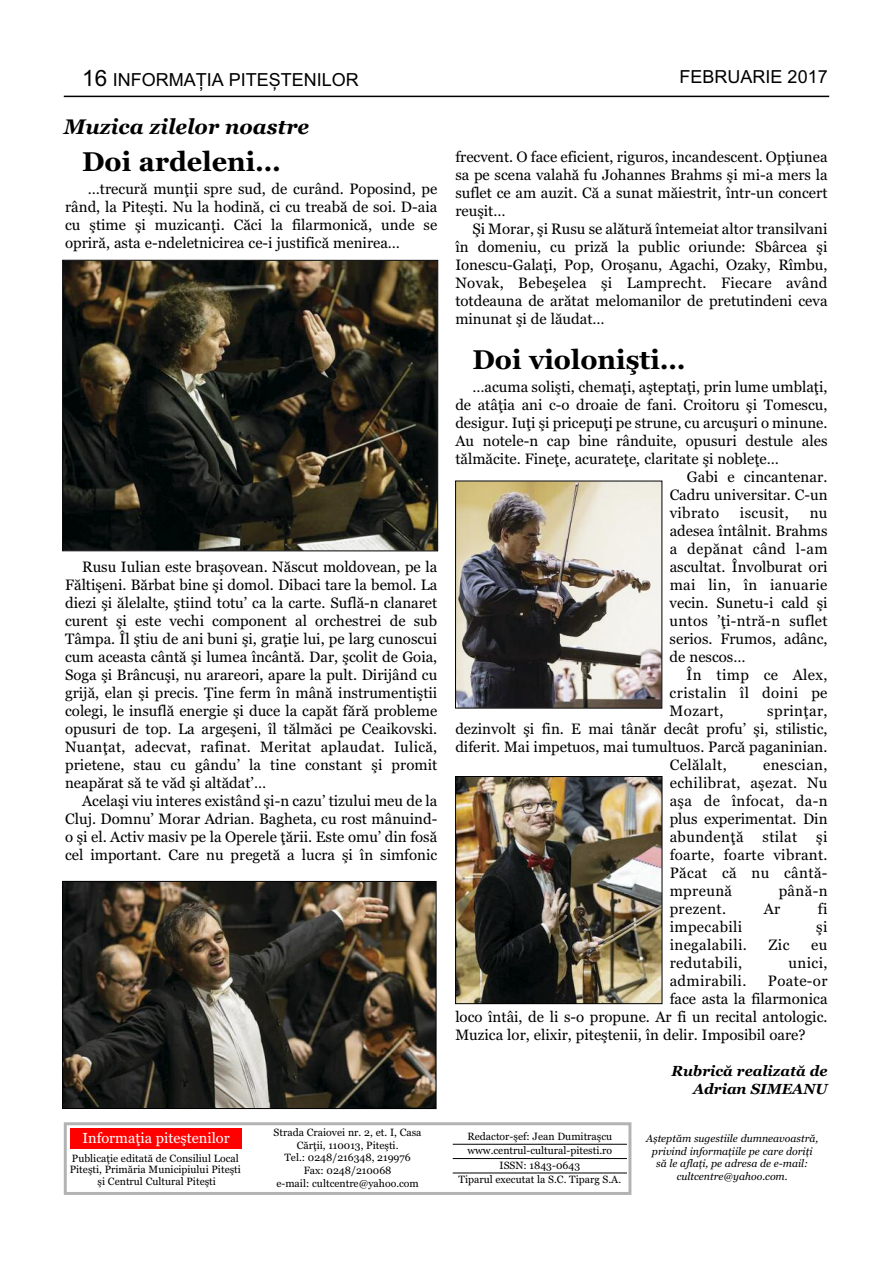
<style>
.page{position:relative;width:893px;height:1263px;background:#fff}
.page>*{position:absolute;margin:0;border:0;box-sizing:border-box;transform-origin:0 0}
.t1{font:700 27px "Georgia";color:#000}
.t2{font:italic 700 21px "Georgia";color:#000}
.t3{font:18px "Arial";color:#000}
.t4{font:15px/18px "Georgia";color:#000;text-align:justify}
.t5{font:15px "Georgia";letter-spacing:.025em;color:#000}
.t6{font:italic 700 14.55px/17.9px "Georgia";color:#000;text-align:right}
.t7{font:14.55px "Georgia";color:#fff}
.t8{font:10.5px/12.6px "Georgia";color:#000;text-align:center}
.t9{font:italic 10.5px/12.6px "Georgia";color:#000;text-align:center}
.s1{font-size:22.5px}
</style>
<div class="page">
<hr style="left:64px;top:96px;width:765px;height:1px;background:#000">
<hr style="left:453px;top:1144px;width:174px;height:1px;background:#000">
<hr style="left:453px;top:1158px;width:174px;height:1px;background:#000">
<hr style="left:453px;top:1173px;width:174px;height:1px;background:#000">
<div style="left:70px;top:1128px;width:172px;height:21px;background:#f00"></div>
<img style="left:64px;top:262px;width:372px;height:287px">
<div style="left:62px;top:260px;width:376px;height:291px;border:1px solid #000"></div>
<img style="left:64px;top:883px;width:370px;height:224px">
<div style="left:62px;top:881px;width:374px;height:228px;border:1px solid #000"></div>
<img style="left:457px;top:483px;width:203px;height:223px">
<div style="left:455px;top:481px;width:207px;height:227px;border:1px solid #000"></div>
<img style="left:457px;top:778px;width:203px;height:224px">
<div style="left:455px;top:776px;width:207px;height:228px;border:1px solid #000"></div>
<p class="t3" style="left:82px;top:69px;width:278px"><span class="s1">16</span> INFORMAȚIA PITEȘTENILOR</p>
<p class="t3" style="left:680px;top:66px;width:150px">FEBRUARIE 2017</p>
<h2 class="t2" style="left:64px;top:115px;width:247px">Muzica zilelor noastre</h2>
<h1 class="t1" style="left:82px;top:146px;width:200px">Doi ardeleni…</h1>
<p class="t4" style="left:65px;top:180px;width:374px;text-indent:23px">…trecură munţii spre sud, de curând. Poposind, pe rând, la Piteşti. Nu la hodină, ci cu treabă de soi. D-aia cu ştime şi muzicanţi. Căci la filarmonică, unde se opriră, asta e-ndeletnicirea ce-i justifică menirea…</p>
<p class="t4" style="left:65px;top:558px;width:374px;text-indent:17px">Rusu Iulian este braşovean. Născut moldovean, pe la Făltişeni. Bărbat bine şi domol. Dibaci tare la bemol. La diezi şi ălelalte, ştiind totu’ ca la carte. Suflă-n clanaret curent şi este vechi component al orchestrei de sub Tâmpa. Îl ştiu de ani buni şi, graţie lui, pe larg cunoscui cum aceasta cântă şi lumea încântă. Dar, şcolit de Goia, Soga şi Brâncuşi, nu arareori, apare la pult. Dirijând cu grijă, elan şi precis. Ţine ferm în mână instrumentiştii colegi, le insuflă energie şi duce la capăt fără probleme opusuri de top. La argeşeni, îl tălmăci pe Ceaikovski.<br>Nuanţat, adecvat, rafinat. Meritat aplaudat. Iulică, prietene, stau cu gându’ la tine constant şi promit neapărat să te văd şi altădat’…</p>
<p class="t4" style="left:65px;top:792px;width:374px;text-indent:17px">Acelaşi viu interes existând şi-n cazu’ tizului meu de la Cluj. Domnu’ Morar Adrian. Bagheta, cu rost mânuind&shy;o şi el. Activ masiv pe la Operele ţării. Este omu’ din fosă cel important. Care nu pregetă a lucra şi în simfonic</p>
<p class="t4" style="left:455px;top:147px;width:374px">frecvent. O face eficient, riguros, incandescent. Opţiunea sa pe scena valahă fu Johannes Brahms şi mi-a mers la suflet ce am auzit. Că a sunat măiestrit, într-un concert reuşit…</p>
<p class="t4" style="left:455px;top:219px;width:374px;text-indent:17px">Şi Morar, şi Rusu se alătură întemeiat altor transilvani în domeniu, cu priză la public oriunde: Sbârcea şi Ionescu-Galaţi, Pop, Oroşanu, Agachi, Ozaky, Rîmbu, Novak, Bebeşelea şi Lamprecht. Fiecare având totdeauna de arătat melomanilor de pretutindeni ceva minunat şi de lăudat…</p>
<h1 class="t1" style="left:472px;top:344px;width:214px">Doi violonişti…</h1>
<p class="t4" style="left:472px;top:378px;width:357px">…acuma solişti, chemaţi, aşteptaţi, prin lume umblaţi,</p>
<p class="t4" style="left:455px;top:396px;width:374px">de atâţia ani c-o droaie de fani. Croitoru şi Tomescu,</p>
<p class="t4" style="left:455px;top:414px;width:374px">desigur. Iuţi şi pricepuţi pe strune, cu arcuşuri o minune.</p>
<p class="t4" style="left:455px;top:432px;width:374px">Au notele-n cap bine rânduite, opusuri destule ales</p>
<p class="t4" style="left:455px;top:450px;width:325px">tălmăcite. Fineţe, acurateţe, claritate şi nobleţe…</p>
<p class="t4" style="left:687px;top:468px;width:142px">Gabi e cincantenar.</p>
<p class="t4" style="left:670px;top:486px;width:159px">Cadru universitar. C-un</p>
<p class="t5" style="left:670px;top:504px;width:51px">vibrato</p>
<p class="t5" style="left:740px;top:504px;width:50px">iscusit,</p>
<p class="t4" style="left:670px;top:504px;width:159px;text-indent:140px">nu adesea întâlnit. Brahms a depănat când l-am ascultat. Învolburat ori mai lin, în ianuarie vecin. Sunetu-i cald şi untos ’ţi-ntră-n suflet serios. Frumos, adânc, de nescos…</p>
<p class="t4" style="left:670px;top:666px;width:159px;text-indent:17px">În timp ce Alex, cristalin îl doini pe Mozart,</p>
<p class="t5" style="left:767px;top:702px;width:62px">sprinţar,</p>
<p class="t4" style="left:455px;top:720px;width:374px">dezinvolt şi fin. E mai tânăr decât profu’ şi, stilistic,</p>
<p class="t4" style="left:455px;top:738px;width:374px">diferit. Mai impetuos, mai tumultuos. Parcă paganinian.</p>
<p class="t5" style="left:670px;top:756px;width:59px">Celălalt,</p>
<p class="t4" style="left:670px;top:756px;width:159px;text-indent:93px">enescian, echilibrat, aşezat. Nu aşa de înfocat, da-n plus experimentat. Din abundenţă</p>
<p class="t4" style="left:762px;top:828px;width:36px">stilat</p>
<p class="t4" style="left:670px;top:828px;width:159px;text-indent:147px">şi foarte, foarte vibrant.<br>Păcat că nu cântă&shy;mpreună</p>
<p class="t4" style="left:779px;top:882px;width:50px">până-n</p>
<p class="t5" style="left:670px;top:900px;width:58px">prezent.</p>
<p class="t4" style="left:764px;top:900px;width:18px">Ar</p>
<p class="t4" style="left:818px;top:900px;width:11px">fi</p>
<p class="t5" style="left:670px;top:918px;width:74px">impecabili</p>
<p class="t4" style="left:816px;top:918px;width:13px">şi</p>
<p class="t5" style="left:670px;top:936px;width:79px">inegalabili.</p>
<p class="t4" style="left:769px;top:936px;width:22px">Zic</p>
<p class="t4" style="left:811px;top:936px;width:18px">eu</p>
<p class="t5" style="left:670px;top:954px;width:74px">redutabili,</p>
<p class="t4" style="left:789px;top:954px;width:40px">unici,</p>
<p class="t5" style="left:670px;top:972px;width:78px">admirabili.</p>
<p class="t4" style="left:768px;top:972px;width:61px">Poate-or</p>
<p class="t4" style="left:670px;top:990px;width:159px">face asta la filarmonica</p>
<p class="t4" style="left:455px;top:1008px;width:374px">loco întâi, de li s-o propune. Ar fi un recital antologic.</p>
<p class="t4" style="left:455px;top:1026px;width:352px">Muzica lor, elixir, piteştenii, în delir. Imposibil oare?</p>
<p class="t6" style="left:671px;top:1062px;width:158px">Rubrică realizată de<br>Adrian SiMeAnu</p>
<p class="t7" style="left:82px;top:1129px;width:149px">Informaţia piteştenilor</p>
<p class="t8" style="left:70px;top:1152px;width:173px;line-height:11.6px">Publicaţie editată de Consiliul Local<br>Piteşti, Primăria Municipiului Piteşti şi Centrul Cultural Piteşti</p>
<p class="t8" style="left:274px;top:1126px;width:149px">Strada Craiovei nr. 2, et. I, Casa<br>Cărţii, 110013, Piteşti.<br>Tel.: 0248/216348, 219976<br>Fax: 0248/210068<br>e-mail: cultcentre@yahoo.com</p>
<p class="t8" style="left:458px;top:1129px;width:164px;line-height:14.4px">Redactor-şef: Jean Dumitraşcu www.centrul-cultural-pitesti.ro<br>ISSN: 1843-0643<br>Tiparul executat la S.C. Tiparg S.A.</p>
<p class="t9" style="left:646px;top:1132px;width:174px">Așteptăm sugestiile dumneavoastră, privind informațiile pe care doriți să le aflați, pe adresa de e-mail: cultcentre@yahoo.com.</p>
</div>
